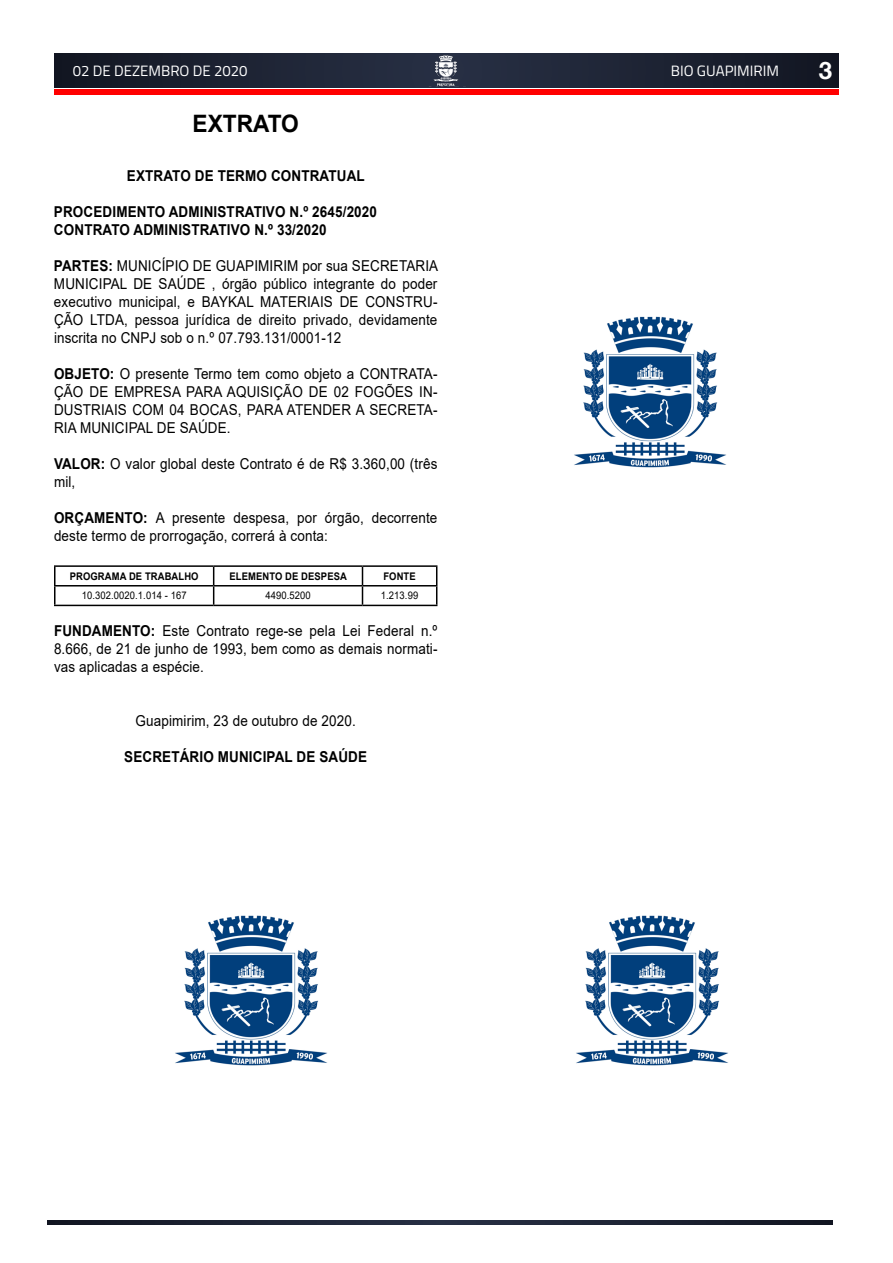
<style>
.page{position:relative;width:893px;height:1263px;background:#fff}
.page>*{position:absolute;margin:0;border:0;box-sizing:border-box;transform-origin:0 0}
.t1{font:700 24px "Arial";color:#000;scale:.95 1}
.t2{font:700 24px "Helvetica Neue LT Com";color:#fff}
.t3{font:15px/18px "Arial";letter-spacing:.01em;color:#000;text-align:justify;scale:.9 1}
.t4{font:700 15px/18px "Arial";letter-spacing:.01em;color:#000;scale:.9 1}
.t5{font:15px "Titillium";color:#fff}
.t6{font:700 10.5px "Arial";letter-spacing:.01em;color:#000;scale:.9 1}
.t7{font:10.5px "Arial";letter-spacing:.01em;color:#000;scale:.9 1}
.s1{font-weight:700}
</style>
<div class="page">
<svg style="left:54px;top:53px;width:785px;height:34px;background:#1c2232"></svg>
<img style="left:425px;top:55px;width:43px;height:31px">
<div style="left:54px;top:89px;width:785px;height:6px;background:#f00"></div>
<svg style="left:47px;top:1220px;width:785px;height:5px;background:#1d2333"></svg>
<hr style="left:54px;top:565px;width:160px;height:2px;background:#000">
<hr style="left:214px;top:565px;width:148px;height:2px;background:#000">
<hr style="left:362px;top:565px;width:75px;height:2px;background:#000">
<hr style="left:54px;top:585px;width:160px;height:1px;background:#000">
<svg style="left:54px;top:567px;width:2px;height:38px"></svg>
<hr style="left:214px;top:585px;width:148px;height:1px;background:#000">
<svg style="left:213px;top:567px;width:1px;height:38px"></svg>
<hr style="left:362px;top:585px;width:75px;height:1px;background:#000">
<svg style="left:362px;top:567px;width:1px;height:38px"></svg>
<svg style="left:436px;top:567px;width:1px;height:38px"></svg>
<hr style="left:54px;top:605px;width:160px;height:1px;background:#000">
<hr style="left:214px;top:605px;width:148px;height:1px;background:#000">
<hr style="left:362px;top:605px;width:75px;height:1px;background:#000">
<img style="left:175px;top:915px;width:152px;height:151px">
<img style="left:576px;top:915px;width:152px;height:151px">
<img style="left:574px;top:316px;width:153px;height:152px">
<p class="t5" style="left:73px;top:60px;width:176px">02 DE DEZEMBRO DE 2020</p>
<p class="t5" style="left:671px;top:60px;width:110px">BIO GUAPIMIRIM</p>
<h1 class="t2" style="left:819px;top:55px;width:15px">3</h1>
<h1 class="t1" style="left:193px;top:106px;width:113px">EXTRATO</h1>
<p class="t4" style="left:127px;top:167px;width:266px">EXTRATO DE TERMO CONTRATUAL</p>
<p class="t4" style="left:54px;top:203px;width:360px">PROCEDIMENTO ADMINISTRATIVO N.º 2645/2020<br>CONTRATO ADMINISTRATIVO N.º 33/2020</p>
<p class="t3" style="left:54px;top:257px;width:428px"><span class="s1">PARTES:</span> MUNICÍPIO DE GUAPIMIRIM por sua SECRETARIA MUNICIPAL DE SAÚDE , órgão público integrante do poder executivo municipal, e BAYKAL MATERIAIS DE CONSTRU-ÇÃO LTDA, pessoa jurídica de direito privado, devidamente inscrita no CNPJ sob o n.º 07.793.131/0001-12</p>
<p class="t3" style="left:54px;top:365px;width:428px"><span class="s1">OBJETO:</span> O presente Termo tem como objeto a CONTRATA-ÇÃO DE EMPRESA PARA AQUISIÇÃO DE 02 FOGÕES IN-DUSTRIAIS COM 04 BOCAS, PARA ATENDER A SECRETA-RIA MUNICIPAL DE SAÚDE.</p>
<p class="t3" style="left:54px;top:455px;width:428px"><span class="s1">VALOR:</span> O valor global deste Contrato é de R$ 3.360,00 (três mil,</p>
<p class="t3" style="left:54px;top:509px;width:428px"><span class="s1">ORÇAMENTO:</span> A presente despesa, por órgão, decorrente deste termo de prorrogação, correrá à conta:</p>
<p class="t6" style="left:70px;top:569px;width:145px">PROGRAMA DE TRABALHO</p>
<p class="t6" style="left:230px;top:569px;width:132px">ELEMENTO DE DESPESA</p>
<p class="t6" style="left:383px;top:569px;width:37px">FONTE</p>
<p class="t7" style="left:82px;top:588px;width:118px">10.302.0020.1.014 - 167</p>
<p class="t7" style="left:265px;top:588px;width:52px">4490.5200</p>
<p class="t7" style="left:381px;top:588px;width:43px">1.213.99</p>
<p class="t3" style="left:54px;top:622px;width:428px"><span class="s1">FUNDAMENTO:</span> Este Contrato rege-se pela Lei Federal n.º 8.666, de 21 de junho de 1993, bem como as demais normati&shy;vas aplicadas a espécie.</p>
<p class="t3" style="left:136px;top:712px;width:246px">Guapimirim, 23 de outubro de 2020.</p>
<p class="t4" style="left:124px;top:748px;width:271px">SECRETÁRIO MUNICIPAL DE SAÚDE</p>
</div>
